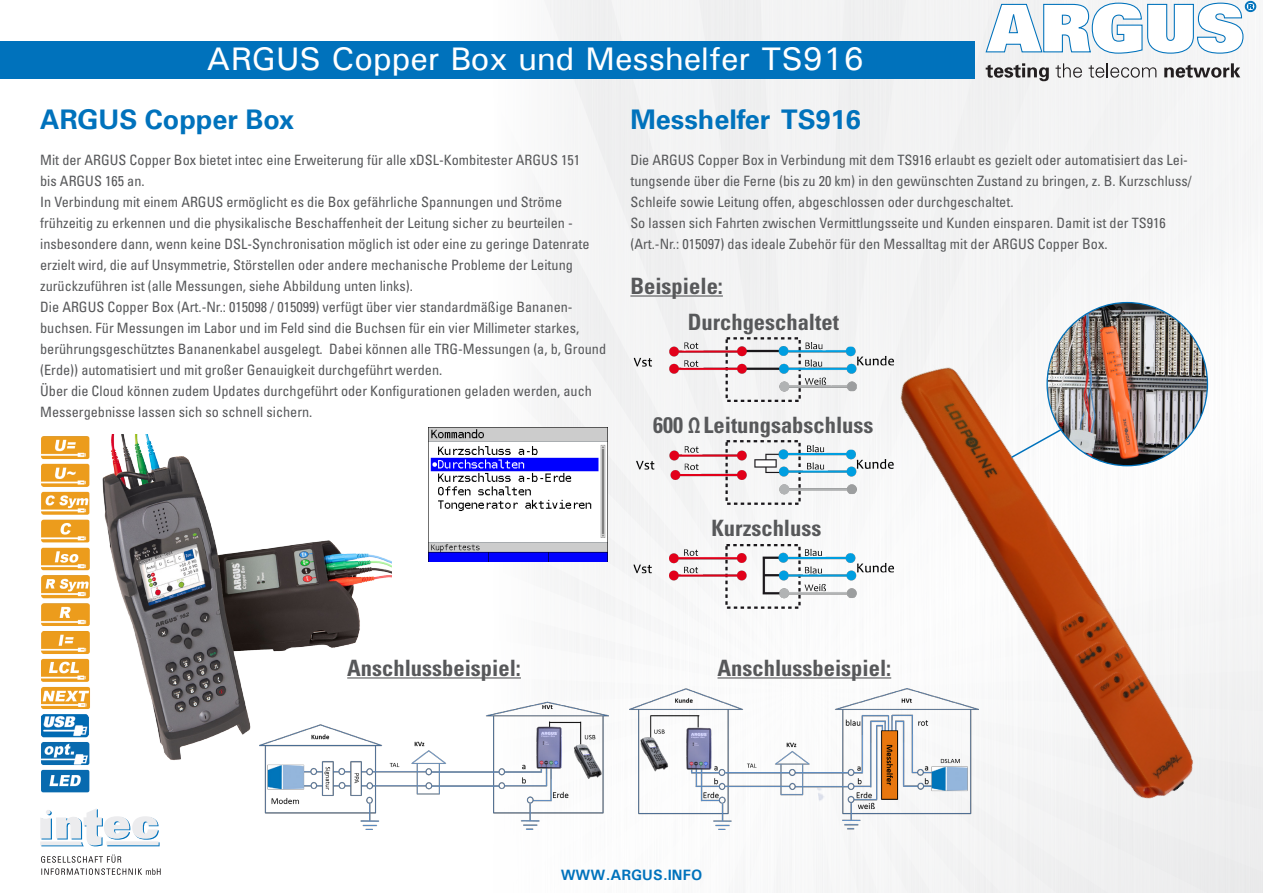
<style>
.page{position:relative;width:1263px;height:893px;background:#fff}
.page>*{position:absolute;margin:0;border:0;box-sizing:border-box;transform-origin:0 0}
.t1{font:500 32.7px "Univers";color:#fff}
.t2{font:700 27px "Univers LT Std";color:#0072bc}
.t3{font:700 condensed 22.5px "Univers LT Std";color:#57585a}
.t4{font:700 15px "Univers";color:#0072bc}
.t5{font:condensed 14.25px/21px "Univers LT Std";color:#57585a}
</style>
<div class="page">
<div style="left:816px;top:691px;width:447px;height:199px;background:#f0f0f1"></div>
<div style="left:1126px;top:0;width:137px;height:691px;background:#f6f6f6"></div>
<div style="left:876px;top:0;width:250px;height:327px;background:#f3f3f4"></div>
<div style="left:802px;top:0;width:74px;height:327px;background:#f2f2f2"></div>
<div style="left:544px;top:0;width:258px;height:22px;background:#f3f3f3"></div>
<div style="left:534px;top:22px;width:268px;height:225px;background:#f3f3f3"></div>
<svg style="left:428px;top:247px;width:374px;height:244px;fill:#f5f5f5"></svg>
<svg style="left:391px;top:491px;width:371px;height:188px"></svg>
<svg style="left:986px;top:63px;width:63px;height:18px"></svg>
<svg style="left:1055px;top:63px;width:27px;height:15px"></svg>
<svg style="left:1088px;top:63px;width:68px;height:15px"></svg>
<svg style="left:1164px;top:63px;width:76px;height:15px"></svg>
<div style="left:1245px;top:1px;width:11px;height:11px;border:1px solid #0072bc;border-radius:50%"></div>
<div style="left:1246px;top:2px;width:9px;height:9px;border:1px solid #0072bc;border-radius:50%"></div>
<svg style="left:985px;top:2px;width:268px;height:52px"></svg>
<svg style="left:41px;top:855px;width:120px;height:20px"></svg>
<svg style="left:40px;top:809px;width:120px;height:37px"></svg>
<img style="left:762px;top:327px;width:436px;height:504px">
<img style="left:102px;top:434px;width:289px;height:326px">
<div style="left:0;top:41px;width:975px;height:38px;background:#0072bc"></div>
<img style="left:429px;top:428px;width:178px;height:134px">
<img style="left:631px;top:338px;width:264px;height:64px">
<hr style="left:630px;top:295px;width:93px;height:2px;background:#57585a">
<img style="left:1047px;top:303px;width:160px;height:163px">
<svg style="left:1009px;top:427px;width:55px;height:32px"></svg>
<img style="left:41px;top:436px;width:49px;height:357px">
<hr style="left:347px;top:677px;width:174px;height:1px;background:#57585a">
<img style="left:631px;top:441px;width:264px;height:64px">
<img style="left:631px;top:545px;width:264px;height:64px">
<hr style="left:717px;top:677px;width:174px;height:1px;background:#57585a">
<img style="left:630px;top:688px;width:348px;height:141px">
<img style="left:260px;top:700px;width:348px;height:130px">
<p class="t1" style="left:207px;top:38px;width:659px">ARGUS Copper Box und Messhelfer TS916</p>
<p class="t2" style="left:40px;top:103px;width:255px">ARGUS Copper Box</p>
<p class="t5" style="left:40px;top:149px;width:551px">Mit der ARGUS Copper Box bietet intec eine Erweiterung für alle xDSL-Kombitester ARGUS 151 bis ARGUS 165 an.<br>In Verbindung mit einem ARGUS ermöglicht es die Box gefährliche Spannungen und Ströme frühzeitig zu erkennen und die physikalische Beschaffenheit der Leitung sicher zu beurteilen - insbesondere dann, wenn keine DSL-Synchronisation möglich ist oder eine zu geringe Datenrate erzielt wird, die auf Unsymmetrie, Störstellen oder andere mechanische Probleme der Leitung zurückzuführen ist (alle Messungen, siehe Abbildung unten links).</p>
<p class="t5" style="left:40px;top:296px;width:567px">Die ARGUS Copper Box (Art.-Nr.: 015098 / 015099) verfügt über vier standardmäßige Bananen&shy;buchsen. Für Messungen im Labor und im Feld sind die Buchsen für ein vier Millimeter starkes, berührungsgeschütztes Bananenkabel ausgelegt. Dabei können alle TRG-Messungen (a, b, Ground (Erde)) automatisiert und mit großer Genauigkeit durchgeführt werden.<br>Über die Cloud können zudem Updates durchgeführt oder Konfigurationen geladen werden, auch Messergebnisse lassen sich so schnell sichern.</p>
<p class="t2" style="left:630px;top:103px;width:232px">Messhelfer TS916</p>
<p class="t5" style="left:630px;top:149px;width:563px">Die ARGUS Copper Box in Verbindung mit dem TS916 erlaubt es gezielt oder automatisiert das Lei&shy;tungsende über die Ferne (bis zu 20 km) in den gewünschten Zustand zu bringen, z. B. Kurzschluss/ Schleife sowie Leitung offen, abgeschlossen oder durchgeschaltet.<br>So lassen sich Fahrten zwischen Vermittlungsseite und Kunden einsparen. Damit ist der TS916 (Art.-Nr.: 015097) das ideale Zubehör für den Messalltag mit der ARGUS Copper Box.</p>
<p class="t3" style="left:630px;top:272px;width:94px">Beispiele:</p>
<p class="t3" style="left:688px;top:308px;width:153px">Durchgeschaltet</p>
<p class="t3" style="left:653px;top:411px;width:222px">600 Ω Leitungsabschluss</p>
<p class="t3" style="left:711px;top:514px;width:111px">Kurzschluss</p>
<p class="t3" style="left:347px;top:654px;width:175px">Anschlussbeispiel:</p>
<p class="t3" style="left:717px;top:654px;width:175px">Anschlussbeispiel:</p>
<p class="t4" style="left:561px;top:865px;width:143px">WWW.ARGUS.INFO</p>
</div>
